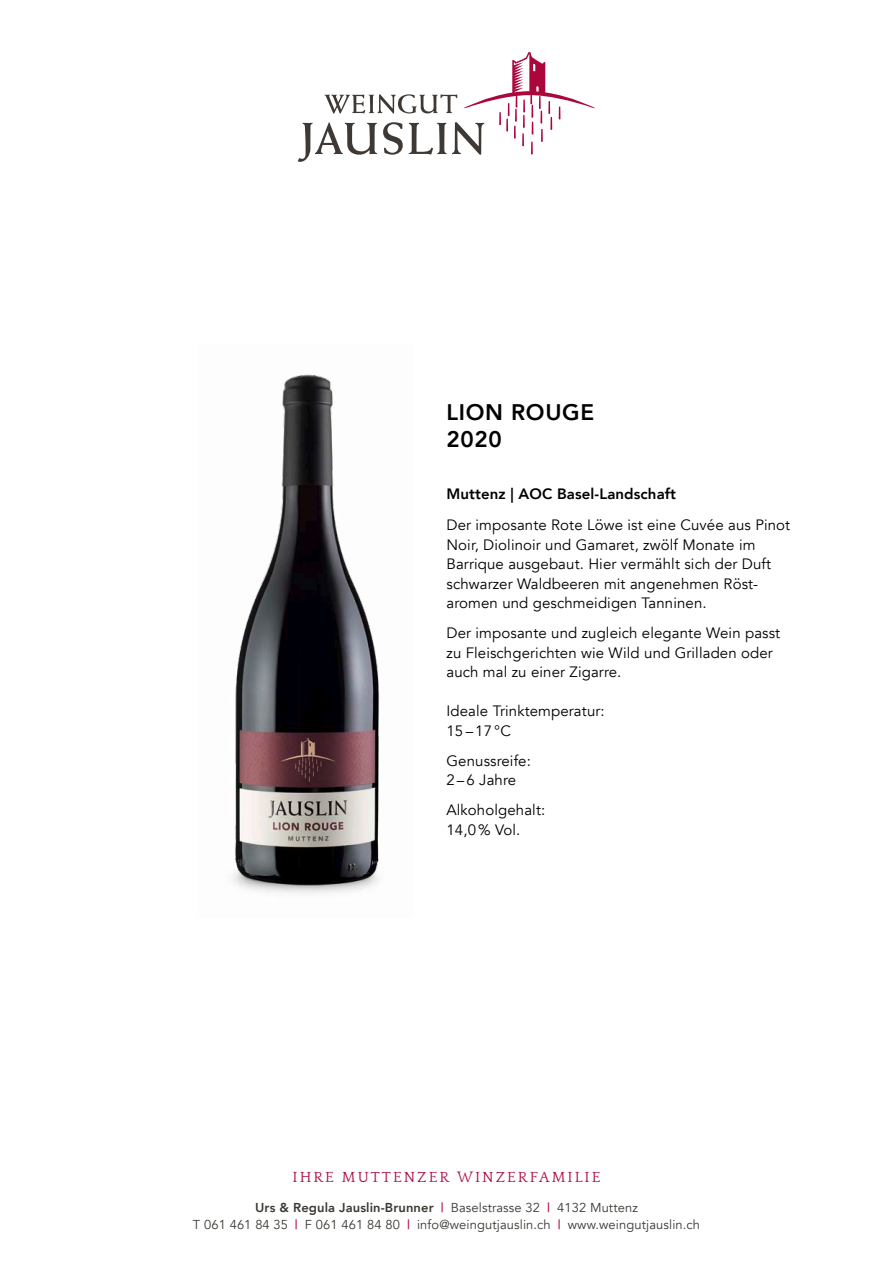
<style>
.page{position:relative;width:893px;height:1263px;background:#fff}
.page>*{position:absolute;margin:0;border:0;box-sizing:border-box;transform-origin:0 0}
.t1{font:800 22.5px/27px "Avenir";letter-spacing:.03em;color:#000}
.t2{font:15.45px "Quattrocento";letter-spacing:.13em;color:#ab093d}
.t3{font:15px/19.5px "Avenir";letter-spacing:.01em;color:#000}
.t4{font:800 15px "Avenir";letter-spacing:.01em;color:#000}
.t5{font:12.9px/17.1px "Avenir";letter-spacing:.01em;color:#3c3934;text-align:center}
.s1{font-weight:800}
.s2{font-weight:500;color:#ab093d}
</style>
<div class="page">
<svg style="left:298px;top:52px;width:297px;height:110px"></svg>
<img style="left:233px;top:374px;width:146px;height:520px">
<h1 class="t1" style="left:446px;top:399px;width:149px">LION ROUGE<br>2020</h1>
<p class="t4" style="left:446px;top:482px;width:231px">Muttenz | AOC Basel-Landschaft</p>
<p class="t3" style="left:446px;top:516px;width:345px">Der imposante Rote Löwe ist eine Cuvée aus Pinot Noir, Diolinoir und Gamaret, zwölf Monate im Barrique ausgebaut. Hier vermählt sich der Duft schwarzer Waldbeeren mit angenehmen Röst&shy;aromen und geschmeidigen Tanninen.</p>
<p class="t3" style="left:446px;top:624px;width:335px">Der imposante und zugleich elegante Wein passt zu Fleischgerichten wie Wild und Grilladen oder auch mal zu einer Zigarre.</p>
<p class="t3" style="left:446px;top:702px;width:160px">Ideale Trinktemperatur:<br>15–17°C</p>
<p class="t3" style="left:446px;top:751px;width:86px">Genussreife:<br>2 – 6 Jahre</p>
<p class="t3" style="left:446px;top:801px;width:100px">Alkoholgehalt:<br>14,0 % Vol.</p>
<p class="t2" style="left:293px;top:1168px;width:309px">IHRE MUTTENZER WINZERFAMILIE</p>
<p class="t5" style="left:193px;top:1199px;width:509px"><span class="s1">Urs &amp; Regula Jauslin-Brunner</span> <span class="s2">|</span> Baselstrasse 32 <span class="s2">|</span> 4132 Muttenz<br>T 061 461 84 35 <span class="s2">|</span> F 061 461 84 80 <span class="s2">|</span> info@weingutjauslin.ch <span class="s2">|</span> www.weingutjauslin.ch</p>
</div>
